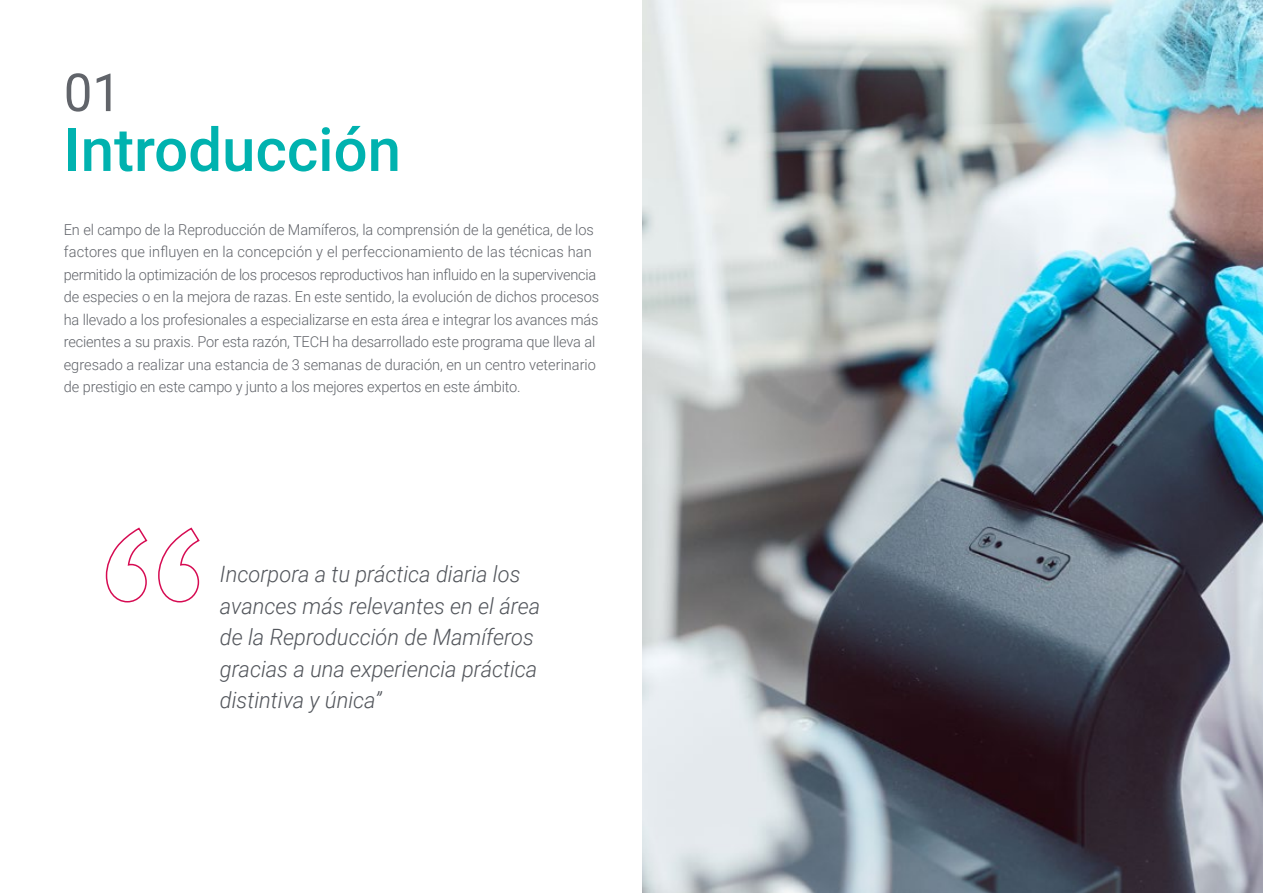
<style>
.page{position:relative;width:1263px;height:893px;background:#fff}
.page>*{position:absolute;margin:0;border:0;box-sizing:border-box;transform-origin:0 0}
.t1{font:500 60px "Roboto";color:#00b2af}
.t2{font:52.5px "Roboto";color:#61646a}
.t3{font:italic 300 22.5px/31.5px "Roboto";color:#52555b}
.t4{font:300 15px/22.5px "Roboto";letter-spacing:-.01em;color:#61646a}
</style>
<div class="page">
<svg style="left:105px;top:527px;width:95px;height:76px"></svg>
<img style="left:642px;top:0;width:621px;height:893px">
<h2 class="t2" style="left:64px;top:56px;width:59px">01</h2>
<h1 class="t1" style="left:64px;top:108px;width:339px">Introducción</h1>
<p class="t4" style="left:64px;top:217px;width:537px">En el campo de la Reproducción de Mamíferos, la comprensión de la genética, de los factores que influyen en la concepción y el perfeccionamiento de las técnicas han permitido la optimización de los procesos reproductivos han influido en la supervivencia de especies o en la mejora de razas. En este sentido, la evolución de dichos procesos ha llevado a los profesionales a especializarse en esta área e integrar los avances más recientes a su praxis. Por esta razón, TECH ha desarrollado este programa que lleva al egresado a realizar una estancia de 3 semanas de duración, en un centro veterinario de prestigio en este campo y junto a los mejores expertos en este ámbito.</p>
<h3 class="t3" style="left:220px;top:557px;width:322px">Incorpora a tu práctica diaria los avances más relevantes en el área de la Reproducción de Mamíferos gracias a una experiencia práctica distintiva y única”</h3>
</div>
